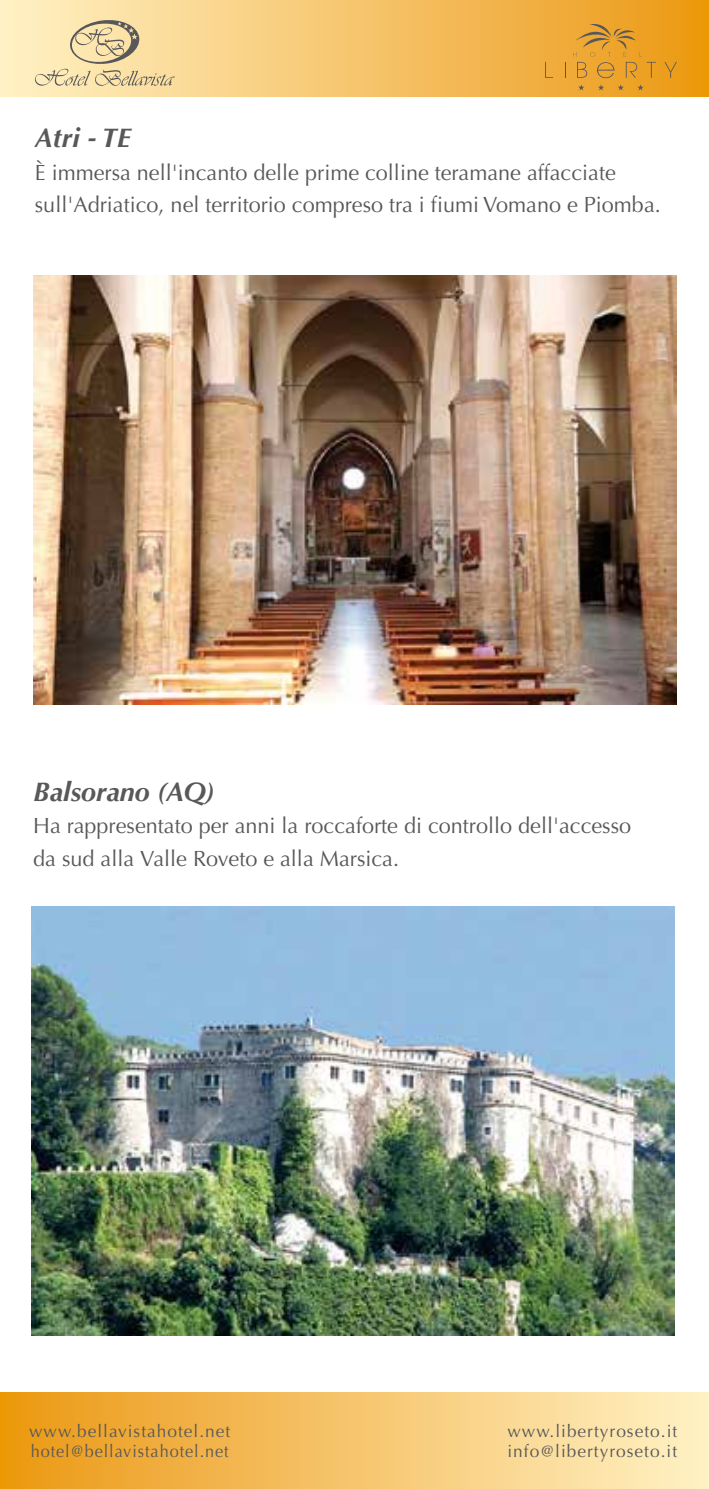
<style>
.page{position:relative;width:709px;height:1489px;background:#fff}
.page>*{position:absolute;margin:0;border:0;box-sizing:border-box;transform-origin:0 0}
.t1{font:italic 700 27px "Optima";color:#58585a}
.t2{font:22px/32.5px "Optima";color:#58585a}
.t3{font:17.5px/20px "Optima";letter-spacing:.06em;color:#58585a}
</style>
<div class="page">
<div style="left:0;top:0;width:709px;height:97px;background:linear-gradient(to right,#fff2c7,#ec9913)"></div>
<svg style="left:35px;top:18px;width:140px;height:68px;background:#e7d2a1"></svg>
<svg style="left:545px;top:62px;width:8px;height:16px"></svg>
<svg style="left:564px;top:62px;width:1px;height:16px"></svg>
<svg style="left:664px;top:62px;width:13px;height:16px"></svg>
<svg style="left:573px;top:20px;width:83px;height:58px;background:#e09d2f"></svg>
<svg style="left:578px;top:84px;width:6px;height:6px"></svg>
<svg style="left:598px;top:84px;width:6px;height:6px"></svg>
<svg style="left:617px;top:84px;width:7px;height:6px"></svg>
<svg style="left:637px;top:84px;width:6px;height:6px"></svg>
<div style="left:0;top:1392px;width:709px;height:96px;background:linear-gradient(to right,#ec9813,#fff2c7)"></div>
<img style="left:33px;top:275px;width:644px;height:429px">
<img style="left:32px;top:906px;width:642px;height:428px">
<p class="t1" style="left:35px;top:122px;width:97px">Atri - TE</p>
<p class="t2" style="left:35px;top:156px;width:627px">È immersa nell'incanto delle prime colline teramane affacciate sull'Adriatico, nel territorio compreso tra i fiumi Vomano e Piomba.</p>
<p class="t1" style="left:33px;top:775px;width:183px">Balsorano (AQ)</p>
<p class="t2" style="left:33px;top:809px;width:599px">Ha rappresentato per anni la roccaforte di controllo dell'accesso da sud alla Valle Roveto e alla Marsica.</p>
<p class="t3" style="left:29px;top:1420px;width:203px">www.bellavistahotel.net hotel@bellavistahotel.net</p>
<p class="t3" style="left:507px;top:1420px;width:171px">www.libertyroseto.it info@libertyroseto.it</p>
</div>
